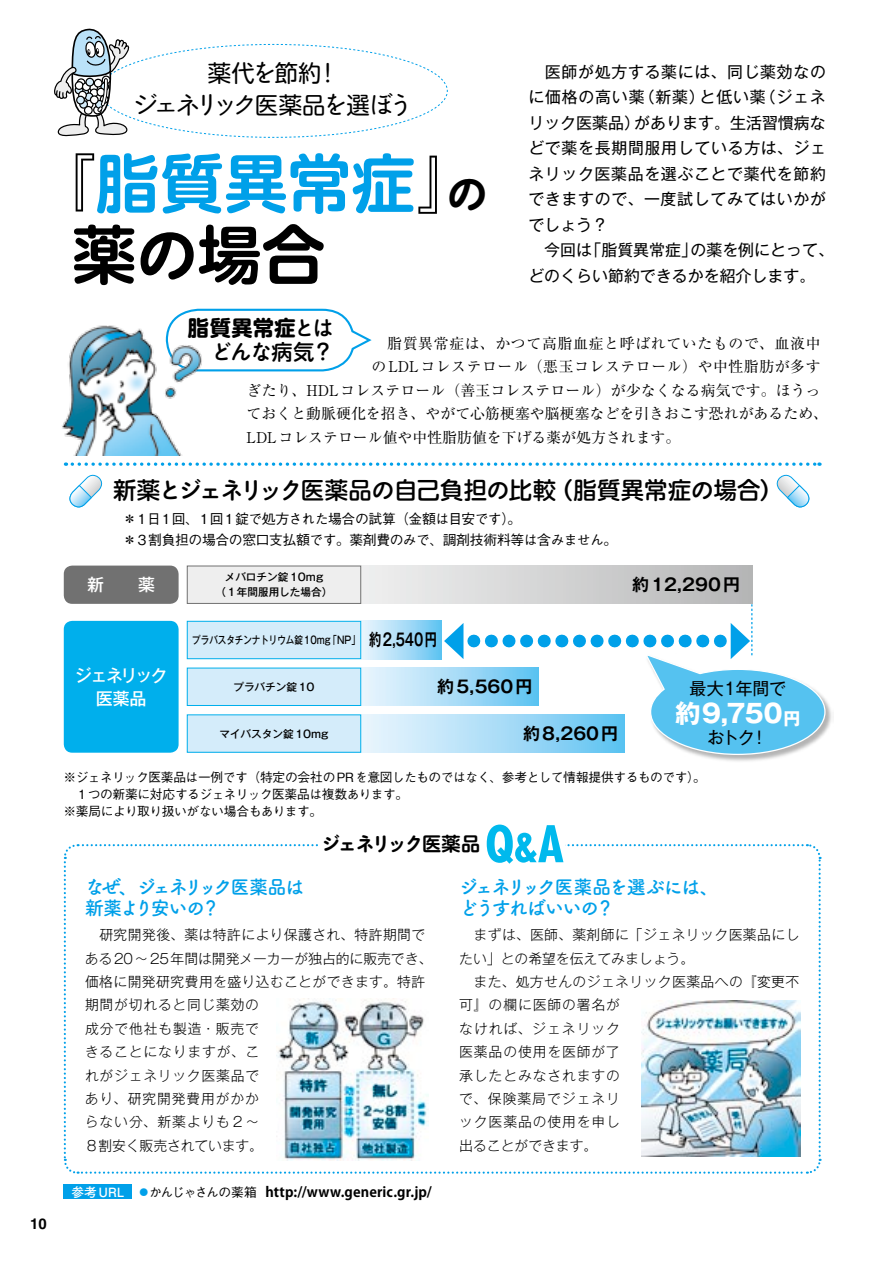
<style>
.page{position:relative;width:893px;height:1263px;background:#fff}
.page>*{position:absolute;margin:0;border:0;box-sizing:border-box;transform-origin:0 0}
.t1{font:700 63.75px/71.2px "Shin M Go Pro De";letter-spacing:.005em;color:#000}
.t2{font:700 25.5px "Gothic MB101 Pro";color:#fff}
.t3{font:24.15px "TB Tsukiji RG Std R";letter-spacing:-.16em;color:#000}
.t4{font:500 23.4px "Shin M Go Pro";letter-spacing:.01em;color:#000}
.t5{font:23.4px "Shin M Go Pro";color:#000}
.t6{font:700 21.3px "Shin M Go Pro";letter-spacing:.02em;color:#000}
.t7{font:500 21.3px "Maru Anti Std";color:#000}
.t8{font:19.2px/21.3px "Tsuku B Rd Gothic Std B";letter-spacing:-.11em;color:#00a0e9}
.t9{font:700 19.2px "Maru Anti Std De";letter-spacing:-.135em;color:#000}
.t10{font:700 16.95px "Gothic MB101 Pro De";color:#000}
.t11{font:500 16.95px/23.4px "Gothic MB101 Pro";letter-spacing:-.085em;color:#fff;text-align:center}
.t12{font:16.95px "Gothic MB101 Pro";letter-spacing:-.085em;color:#000}
.t13{font:700 16.95px "Gothic MB101 Pro De";color:#000;scale:.72 1}
.t14{font:15.9px/25.5px "Gothic MB101 Pro";letter-spacing:.04em;color:#000}
.t15{font:14.85px "Ryumin Pro";letter-spacing:.01em;color:#000}
.t16{font:14.85px "Ryumin Pro";letter-spacing:.035em;color:#000}
.t17{font:14.85px "Ryumin Pro";letter-spacing:.045em;color:#000}
.t18{font:700 14.85px "Helvetica LT Std";color:#000}
.t19{font:300 13.8px/23.4px "Gothic MB101 Pro";letter-spacing:.035em;color:#000}
.t20{font:500 13.8px/20.2px "Gothic BBB Pro";letter-spacing:-.035em;color:#000}
.t21{font:700 13.8px "Koz Go Pro";letter-spacing:.01em;color:#000}
.t22{font:500 12.75px "Gothic BBB Pro";letter-spacing:-.035em;color:#000}
.t23{font:500 10.65px/14.9px "Gothic MB101 Pro";color:#000;text-align:center}
.t24{font:500 10.65px "Gothic MB101 Pro";color:#000;scale:.8 1}
.s1{font-family:"TB Tsukiji RG Std R";font-size:24.15px}
.s2{font-family:"Shin M Go Pro";font-size:23.4px}
.s3{color:#00a0e9}
.s4{font-family:"Maru Anti Std De";font-size:42.45px}
.s5{font-family:"Maru Anti Std De"}
.s6{font-family:"Maru Anti Std";font-weight:500}
.s7{font-family:"Shin M Go Pro"}
.s8{font-family:"Maru Anti Std"}
.s9{font-size:16.95px}
.s10{font-family:"Shin M Go Pro De"}
.s11{font-family:"Futo Go B101 Pro";font-size:12.75px;color:#fff}
.s12{font-family:"Gothic BBB Pro";font-weight:500;font-size:12.75px;color:#00a0e9}
.s13{font-family:"Gothic BBB Pro";font-weight:500;font-size:12.75px}
</style>
<div class="page">
<div style="left:64px;top:621px;width:115px;height:132px;background:#00afec;border-radius:9px"></div>
<div style="left:64px;top:566px;width:115px;height:38px;background:#717171;border-radius:9px"></div>
<div style="left:361px;top:566px;width:391px;height:38px;background:linear-gradient(to right,#eff0f0,#b5b6b6)"></div>
<div style="left:361px;top:621px;width:81px;height:38px;background:linear-gradient(to right,#f1f7fe,#63c4f2)"></div>
<svg style="left:361px;top:714px;width:130px;height:39px;background:#cceafa"></svg>
<svg style="left:361px;top:668px;width:130px;height:38px;background:#bde4f9"></svg>
<svg style="left:72px;top:462px;width:748px;height:4px"></svg>
<div style="left:645px;top:653px;width:188px;height:109px;background:#000;opacity:.3"></div>
<svg style="left:69px;top:474px;width:34px;height:34px"></svg>
<svg style="left:776px;top:474px;width:34px;height:34px"></svg>
<svg style="left:54px;top:28px;width:394px;height:110px"></svg>
<div style="left:64px;top:1184px;width:68px;height:15px;background:#00a0e9"></div>
<svg style="left:444px;top:623px;width:19px;height:36px"></svg>
<svg style="left:474px;top:635px;width:1px;height:12px"></svg>
<svg style="left:491px;top:604px;width:335px;height:152px"></svg>
<svg style="left:169px;top:308px;width:203px;height:64px"></svg>
<img style="left:62px;top:324px;width:150px;height:131px">
<svg style="left:63px;top:824px;width:759px;height:350px"></svg>
<div style="left:187px;top:668px;width:174px;height:37px;background:#d4ecfa"></div>
<div style="left:187px;top:668px;width:174px;height:38px;border:1px solid #00afec"></div>
<div style="left:187px;top:715px;width:174px;height:37px;background:#d4ecfa"></div>
<div style="left:187px;top:714px;width:174px;height:39px;border:1px solid #00afec"></div>
<div style="left:187px;top:621px;width:174px;height:38px;background:#d4ecfa"></div>
<div style="left:187px;top:621px;width:174px;height:38px;border:1px solid #00afec"></div>
<div style="left:187px;top:566px;width:174px;height:37px;background:#eee"></div>
<div style="left:187px;top:566px;width:174px;height:38px;border:1px solid #717171"></div>
<p class="t18" style="left:30px;top:1214px;width:18px">10</p>
<h3 class="t5" style="left:208px;top:54px;width:133px">薬代<span class="s1">を</span>節約！</h3>
<h3 class="t3" style="left:133px;top:93px;width:282px">ジェネリック<span class="s2">医薬品</span>を<span class="s2">選</span>ぼう</h3>
<h1 class="t1" style="left:72px;top:140px;width:418px;text-indent:-40px">『<span class="s3">脂質異常症</span>』<span class="s4">の</span>薬<span class="s5">の</span>場合</h1>
<p class="t14" style="left:528px;top:57px;width:307px">　医師が処方する薬には、同じ薬効なのに価格の高い薬（新薬）と低い薬（ジェネリック医薬品）があります。生活習慣病などで薬を長期間服用している方は、ジェネリック医薬品を選ぶことで薬代を節約できますので、一度試してみてはいかがでしょう？<br>　今回は「脂質異常症」の薬を例にとって、どのくらい節約できるかを紹介します。</p>
<h3 class="t6" style="left:188px;top:311px;width:147px">脂質異常症<span class="s6">とは</span></h3>
<h3 class="t7" style="left:211px;top:336px;width:124px">どんな<span class="s7">病気？</span></h3>
<p class="t17" style="left:372px;top:332px;width:450px">　脂質異常症は、かつて高脂血症と呼ばれていたもので、血液中</p>
<p class="t16" style="left:372px;top:355px;width:450px">のLDLコレステロール（悪玉コレステロール）や中性脂肪が多す</p>
<p class="t15" style="left:247px;top:379px;width:576px">ぎたり、HDLコレステロール（善玉コレステロール）が少なくなる病気です。ほうっ</p>
<p class="t15" style="left:247px;top:402px;width:583px">ておくと動脈硬化を招き、やがて心筋梗塞や脳梗塞などを引きおこす恐れがあるため、</p>
<p class="t15" style="left:247px;top:425px;width:435px">LDLコレステロール値や中性脂肪値を下げる薬が処方されます。</p>
<h3 class="t4" style="left:113px;top:471px;width:672px">新薬<span class="s8">とジェネリック</span>医薬品<span class="s8">の</span>自己負担<span class="s8">の</span>比較（脂質異常症<span class="s8">の</span>場合）</h3>
<p class="t20" style="left:123px;top:507px;width:496px">＊１日１回、１回１錠で処方された場合の試算（金額は目安です）。<br>＊３割負担の場合の窓口支払額です。薬剤費のみで、調剤技術料等は含みません。</p>
<p class="t11" style="left:87px;top:571px;width:70px">新　　薬</p>
<p class="t11" style="left:75px;top:661px;width:94px">ジェネリック医薬品</p>
<p class="t23" style="left:216px;top:568px;width:118px">メバロチン錠10mg<br>（１年間服用した場合）</p>
<p class="t10" style="left:632px;top:571px;width:110px">約12,290円</p>
<p class="t24" style="left:192px;top:631px;width:211px">プラバスタチンナトリウム錠10mg「NP」</p>
<p class="t13" style="left:369px;top:626px;width:96px">約2,540円</p>
<p class="t23" style="left:233px;top:678px;width:83px">プラバチン錠10</p>
<p class="t23" style="left:219px;top:725px;width:111px">マイバスタン錠10mg</p>
<p class="t10" style="left:437px;top:673px;width:97px">約5,560円</p>
<p class="t12" style="left:689px;top:674px;width:98px">最大１年間で</p>
<h2 class="t2" style="left:675px;top:693px;width:127px">約9,750<span class="s9">円</span></h2>
<p class="t12" style="left:707px;top:723px;width:62px">おトク！</p>
<p class="t10" style="left:523px;top:719px;width:97px">約8,260円</p>
<p class="t22" style="left:64px;top:767px;width:644px">※ジェネリック医薬品は一例です（特定の会社のPRを意図したものではなく、参考として情報提供するものです）。</p>
<p class="t22" style="left:76px;top:784px;width:334px">１つの新薬に対応するジェネリック医薬品は複数あります。</p>
<p class="t22" style="left:64px;top:801px;width:260px">※薬局により取り扱いがない場合もあります。</p>
<h3 class="t9" style="left:321px;top:830px;width:160px">ジェネリック<span class="s10">医薬品</span></h3>
<h3 class="t8" style="left:85px;top:875px;width:221px">なぜ、ジェネリック医薬品は新薬より安いの？</h3>
<p class="t19" style="left:85px;top:921px;width:349px">　研究開発後、薬は特許により保護され、特許期間である20～25年間は開発メーカーが独占的に販売でき、価格に開発研究費用を盛り込むことができます。特許期間が切れると同じ薬効の<br>成分で他社も製造・販売で<br>きることになりますが、こ<br>れがジェネリック医薬品で<br>あり、研究開発費用がかか<br>らない分、新薬よりも２～<br>８割安く販売されています。</p>
<p class="t21" style="left:71px;top:1183px;width:362px"><span class="s11">参考URL</span> <span class="s12">◦</span><span class="s13">かんじゃさんの薬箱</span> http://www.generic.gr.jp/</p>
<h3 class="t8" style="left:459px;top:875px;width:261px">ジェネリック医薬品を選ぶには、どうすればいいの？</h3>
<p class="t19" style="left:459px;top:921px;width:342px">　まずは、医師、薬剤師に「ジェネリック医薬品にしたい」との希望を伝えてみましょう。<br>　また、処方せんのジェネリック医薬品への『変更不可』の欄に医師の署名が<br>なければ、ジェネリック<br>医薬品の使用を医師が了<br>承したとみなされますの<br>で、保険薬局でジェネリ<br>ック医薬品の使用を申し<br>出ることができます。</p>
</div>
